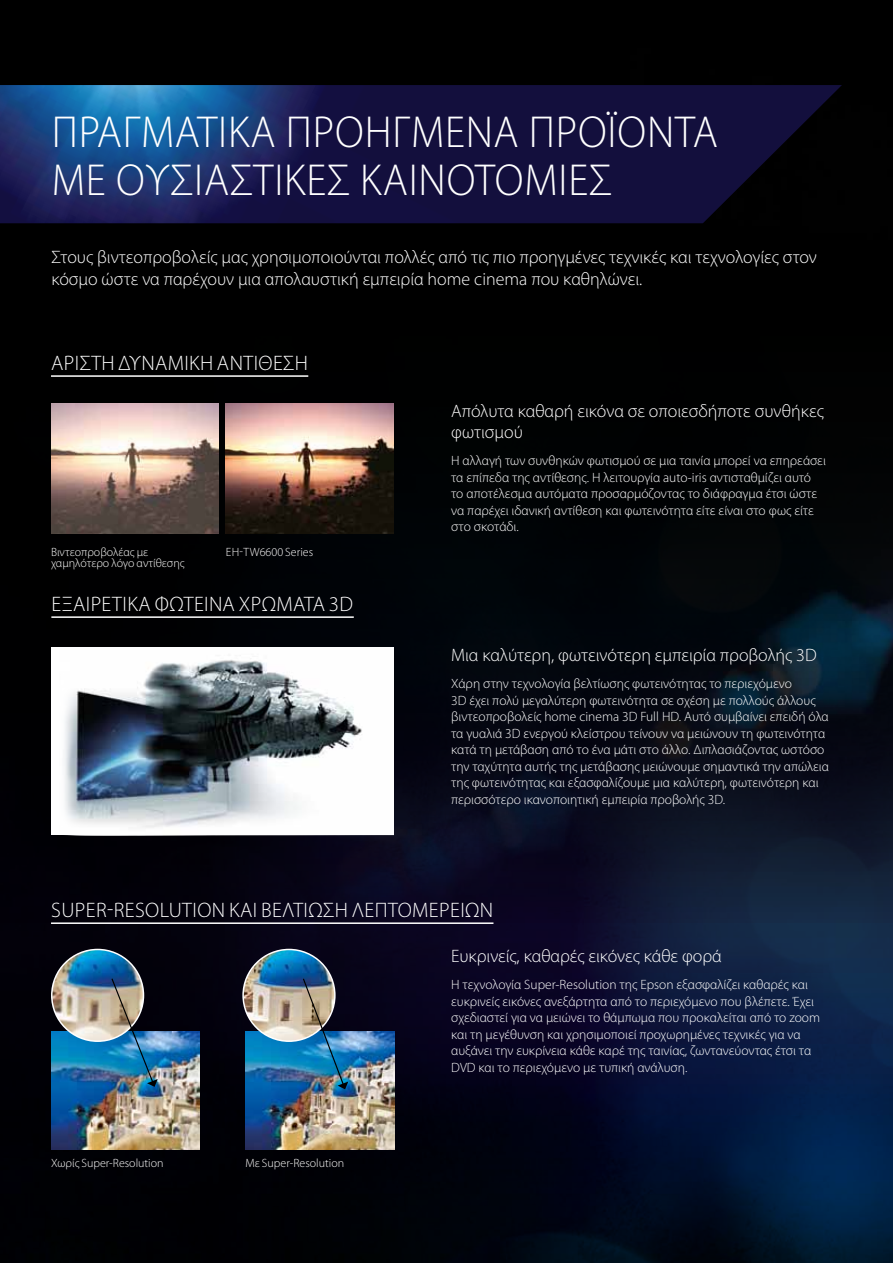
<style>
.page{position:relative;width:893px;height:1263px;background:#fff}
.page>*{position:absolute;margin:0;border:0;box-sizing:border-box;transform-origin:0 0}
.t1{font:300 45px "Myriad Pro";letter-spacing:.02em;color:#fff;scale:.95 1}
.t2{font:300 21px "Myriad Pro";letter-spacing:.02em;color:#fff}
.t3{font:300 18px/21px "Myriad Pro";color:#fff}
.t4{font:300 13.5px/16.5px "Myriad Pro";color:#fff}
.t5{font:300 12px/10.9px "Myriad Pro";color:#fff}
</style>
<div class="page">
<img style="left:0;top:922px;width:893px;height:341px">
<img style="left:0;top:0;width:893px;height:922px">
<img style="left:51px;top:1032px;width:149px;height:117px">
<img style="left:245px;top:1032px;width:149px;height:117px">
<img style="left:52px;top:949px;width:91px;height:92px;border-radius:46px">
<div style="left:51px;top:949px;width:93px;height:93px;border:2px solid #fff;border-radius:50%"></div>
<img style="left:243px;top:949px;width:92px;height:92px;border-radius:46px">
<div style="left:242px;top:949px;width:94px;height:93px;border:2px solid #fff;border-radius:50%"></div>
<img style="left:302px;top:977px;width:46px;height:112px">
<img style="left:110px;top:977px;width:48px;height:110px">
<hr style="left:51px;top:375px;width:257px;height:2px;background:#fff">
<hr style="left:51px;top:616px;width:303px;height:2px;background:#fff">
<hr style="left:51px;top:922px;width:442px;height:2px;background:#fff">
<div style="left:51px;top:648px;width:343px;height:187px;background:#fff"></div>
<img style="left:64px;top:660px;width:298px;height:168px">
<img style="left:51px;top:403px;width:168px;height:130px">
<img style="left:226px;top:403px;width:168px;height:130px">
<img style="left:0;top:85px;width:842px;height:138px">
<h1 class="t1" style="left:52px;top:105px;width:152px">Πραγματικά</h1>
<h1 class="t1" style="left:286px;top:105px;width:433px">προη γμένα προϊόντα</h1>
<h1 class="t1" style="left:52px;top:153px;width:121px">με ουσιαστικ</h1>
<h1 class="t1" style="left:306px;top:153px;width:284px">ές και νοτομίες</h1>
<h3 class="t3" style="left:51px;top:245px;width:767px;line-height:22.5px">Στους βιντεοπροβολείς μας χρησιμοποιούνται πολλές από τις πιο προηγμένες τεχνικές και τεχνολογίες στον κόσμο ώστε να παρέχουν μια απολαυστική εμπειρία home cinema που καθηλώνει.</h3>
<h2 class="t2" style="left:51px;top:350px;width:258px">ΑΡΙΣΤΗ ΔΥΝΑΜΙΚΗ ΑΝΤΙΘΕΣΗ</h2>
<p class="t5" style="left:51px;top:547px;width:135px">Βιντεοπροβολέας με χαμηλότερο λόγο αντίθεσης</p>
<p class="t5" style="left:226px;top:547px;width:89px">eh -tw6600 Series</p>
<h2 class="t2" style="left:52px;top:591px;width:303px">ΕΞΑΙΡΕΤΙΚΑ ΦΩΤΕΙΝΑ ΧΡΩΜΑΤΑ 3D</h2>
<h3 class="t3" style="left:451px;top:400px;width:374px">Απόλυτα καθαρή εικόνα σε οποιεσδήποτε συνθήκες φωτισμού</h3>
<p class="t4" style="left:451px;top:452px;width:376px">Η αλλαγή των συνθηκών φωτισμού σε μια ταινία μπορεί να επηρεάσει τα επίπεδα της αντίθεσης. Η λειτουργία auto-iris αντισταθμίζει αυτό το αποτέλεσμα αυτόματα προσαρμόζοντας το διάφραγμα έτσι ώστε να παρέχει ιδανική αντίθεση και φωτεινότητα είτε είναι στο φως είτε στο σκοτάδι.</p>
<h3 class="t3" style="left:451px;top:644px;width:367px">Μια καλύτερη, φωτεινότερη εμπειρία προβολής 3D</h3>
<p class="t4" style="left:451px;top:675px;width:379px">Χάρη στην τεχνολογία βελτίωσης φωτεινότητας το περιεχόμενο<br>3D έχει πολύ μεγαλύτερη φωτεινότητα σε σχέση με πολλούς άλλους βιντεοπροβολείς home cinema 3D Full HD. Αυτό συμβαίνει επειδή όλα τα γυαλιά 3D ενεργού κλείστρου τείνουν να μειώνουν τη φωτεινότητα κατά τη μετάβαση από το ένα μάτι στο άλλο. Διπλασιάζοντας ωστόσο την ταχύτητα αυτής της μετάβασης μειώνουμε σημαντικά την απώλεια της φωτεινότητας και εξασφαλίζουμε μια καλύτερη, φωτεινότερη και περισσότερο ικανοποιητική εμπειρία προβολής 3D.</p>
<h2 class="t2" style="left:51px;top:897px;width:153px">Super-Resolution</h2>
<h2 class="t2" style="left:229px;top:897px;width:77px">και βελτίωση</h2>
<h2 class="t2" style="left:352px;top:897px;width:88px">λεπτομερειώ</h2>
<h2 class="t2" style="left:480px;top:897px;width:15px">ν</h2>
<p class="t5" style="left:51px;top:1157px;width:114px">Χωρίς Super-Resolution</p>
<p class="t5" style="left:245px;top:1157px;width:100px">Με Super-Resolution</p>
<h3 class="t3" style="left:451px;top:945px;width:272px">Ευκρινείς, καθαρές εικόνες κάθε φορά</h3>
<p class="t4" style="left:451px;top:976px;width:370px">Η τεχνολογία Super-Resolution της Epson εξασφαλίζει καθαρές και ευκρινείς εικόνες ανεξάρτητα από το περιεχόμενο που βλέπετε. Έχει σχεδιαστεί για να μειώνει το θάμπωμα που προκαλείται από το zoom και τη μεγέθυνση και χρησιμοποιεί προχωρημένες τεχνικές για να αυξάνει την ευκρίνεια κάθε καρέ της ταινίας, ζωντανεύοντας έτσι τα DVD και το περιεχόμενο με τυπική ανάλυση.</p>
</div>
